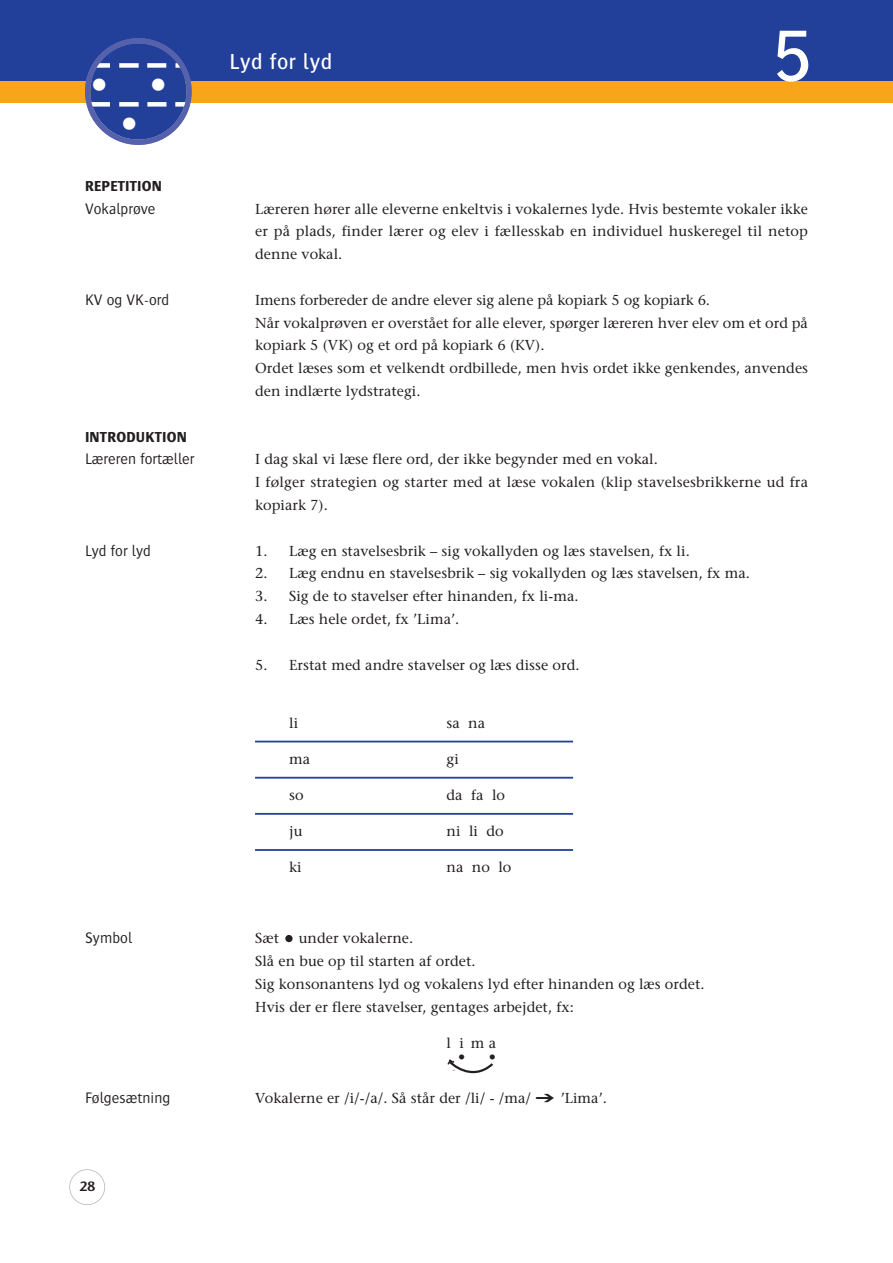
<style>
.page{position:relative;width:893px;height:1263px;background:#fff}
.page>*{position:absolute;margin:0;border:0;box-sizing:border-box;transform-origin:0 0}
.t1{font:75px "Bosis";color:#fff}
.t2{font:22.5px "Bosis";letter-spacing:.03em;color:#fff}
.t3{font:300 15.75px "Bosis";letter-spacing:.005em;color:#231f20}
.t4{font:700 15px "Bosis";letter-spacing:.015em;color:#231f20}
.t5{font:15px "MS Gothic";color:#fff}
.t6{font:14.4px/22.8px "Stone Serif";letter-spacing:.005em;color:#231f20}
.t7{font:600 13.5px "Stone Sans";color:#231f20}
</style>
<div class="page">
<div style="left:0;top:0;width:892px;height:103px;background:#f9a51b"></div>
<div style="left:0;top:0;width:892px;height:81px;background:#223f99"></div>
<svg style="left:85px;top:38px;width:107px;height:107px"></svg>
<div style="left:285px;top:935px;width:8px;height:7px;background:#231f20;border-radius:50%"></div>
<div style="left:69px;top:1169px;width:36px;height:36px;border:2px solid #bab5b4;border-radius:50%"></div>
<hr style="left:255px;top:741px;width:318px;height:1px;background:#223f99">
<hr style="left:255px;top:777px;width:318px;height:2px;background:#223f99">
<hr style="left:255px;top:813px;width:318px;height:2px;background:#223f99">
<hr style="left:255px;top:849px;width:318px;height:2px;background:#223f99">
<svg style="left:449px;top:1061px;width:44px;height:13px"></svg>
<p class="t5" style="left:92px;top:76px;width:17px">●</p>
<p class="t5" style="left:151px;top:76px;width:17px">●</p>
<p class="t5" style="left:122px;top:115px;width:17px">●</p>
<p class="t4" style="left:85px;top:180px;width:78px">REPETITION</p>
<p class="t3" style="left:85px;top:202px;width:72px">Vokalprøve</p>
<p class="t3" style="left:85px;top:294px;width:86px">KV og VK-ord</p>
<p class="t4" style="left:85px;top:431px;width:103px">INTRODUKTION</p>
<p class="t3" style="left:85px;top:453px;width:111px">Læreren fortæller</p>
<p class="t3" style="left:85px;top:544px;width:67px">Lyd for lyd</p>
<p class="t3" style="left:85px;top:932px;width:49px">Symbol</p>
<p class="t3" style="left:85px;top:1092px;width:87px">Følgesætning</p>
<p class="t7" style="left:80px;top:1181px;width:17px">28</p>
<h2 class="t2" style="left:230px;top:53px;width:104px">Lyd for lyd</h2>
<h1 class="t1" style="left:773px;top:28px;width:40px">5</h1>
<p class="t6" style="left:255px;top:199px;width:554px;text-align:justify">Læreren hører alle eleverne enkeltvis i vokalernes lyde. Hvis bestemte vokaler ikke er på plads, finder lærer og elev i fællesskab en individuel huskeregel til netop denne vokal.</p>
<p class="t6" style="left:255px;top:290px;width:554px">Imens forbereder de andre elever sig alene på kopiark 5 og kopiark 6.<br>Når vokalprøven er overstået for alle elever, spørger læreren hver elev om et ord på kopiark 5 (VK) og et ord på kopiark 6 (KV).<br>Ordet læses som et velkendt ordbillede, men hvis ordet ikke genkendes, anvendes den indlærte lydstrategi.</p>
<p class="t6" style="left:255px;top:450px;width:554px">I dag skal vi læse flere ord, der ikke begynder med en vokal.<br>I følger strategien og starter med at læse vokalen (klip stavelsesbrikkerne ud fra kopiark 7).</p>
<p class="t6" style="left:255px;top:541px;width:436px">1. Læg en stavelsesbrik – sig vokallyden og læs stavelsen, fx li.</p>
<p class="t6" style="left:255px;top:564px;width:496px">2. Læg endnu en stavelsesbrik – sig vokallyden og læs stavelsen, fx ma.</p>
<p class="t6" style="left:255px;top:586px;width:325px">3. Sig de to stavelser efter hinanden, fx li-ma.</p>
<p class="t6" style="left:255px;top:609px;width:206px">4. Læs hele ordet, fx ’Lima’.</p>
<p class="t6" style="left:255px;top:655px;width:326px">5. Erstat med andre stavelser og læs disse ord.</p>
<p class="t6" style="left:289px;top:714px;width:10px">li</p>
<p class="t6" style="left:446px;top:714px;width:40px">sa na</p>
<p class="t6" style="left:289px;top:750px;width:23px">ma</p>
<p class="t6" style="left:446px;top:750px;width:14px">gi</p>
<p class="t6" style="left:289px;top:786px;width:16px">so</p>
<p class="t6" style="left:446px;top:786px;width:60px">da fa lo</p>
<p class="t6" style="left:289px;top:822px;width:15px">ju</p>
<p class="t6" style="left:446px;top:822px;width:59px">ni li do</p>
<p class="t6" style="left:289px;top:858px;width:14px">ki</p>
<p class="t6" style="left:446px;top:858px;width:66px">na no lo</p>
<p class="t6" style="left:255px;top:928px;width:451px;text-indent:44px">under vokalerne.<br>Slå en bue op til starten af ordet.<br>Sig konsonantens lyd og vokalens lyd efter hinanden og læs ordet.<br>Hvis der er flere stavelser, gentages arbejdet, fx:</p>
<p class="t6" style="left:446px;top:1033px;width:51px">l i m a</p>
<p class="t6" style="left:255px;top:928px;width:25px">Sæt</p>
<p class="t6" style="left:458px;top:1047px;width:39px">• •</p>
<p class="t6" style="left:255px;top:1088px;width:353px">Vokalerne er /i/-/a/. Så står der /li/ - /ma/ ➔ ’Lima’.</p>
</div>
